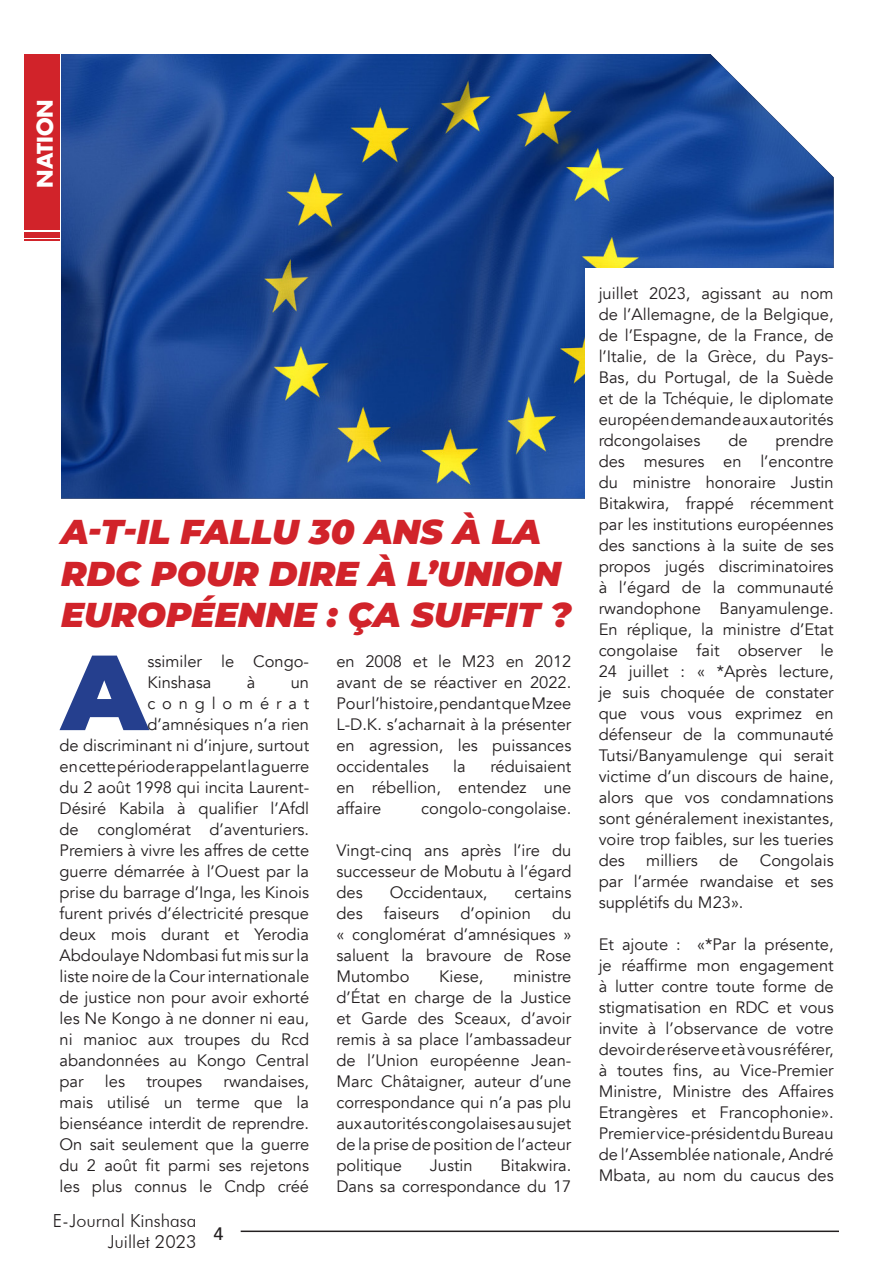
<style>
.page{position:relative;width:893px;height:1263px;background:#fff}
.page>*{position:absolute;margin:0;border:0;box-sizing:border-box;transform-origin:0 0}
.t1{font:900 106.5px "Montserrat";color:#253f8e}
.t2{font:italic 900 34.5px/41.4px "Montserrat";color:#d1232a}
.t3{font:700 21px "Futura LT";color:#fff}
.t4{font:300 18px/21.6px "Futura BT";color:#231f20;text-align:right}
.t5{font:500 18px "Avenir";color:#231f20}
.t6{font:16.5px/21px "Avenir";color:#231f20;text-align:justify}
.t7{font:16.5px "Avenir";letter-spacing:.415em;color:#231f20}
</style>
<div class="page">
<img style="left:61px;top:54px;width:773px;height:445px">
<div style="left:24px;top:54px;width:36px;height:176px;background:#d1232a"></div>
<hr style="left:24px;top:239px;width:36px;height:1px;background:#d1232a">
<hr style="left:24px;top:234px;width:36px;height:3px;background:#d1232a">
<hr style="left:24px;top:232px;width:36px;height:1px;background:#d1232a">
<div style="left:585px;top:269px;width:270px;height:242px;background:#fff"></div>
<hr style="left:241px;top:1230px;width:598px;height:2px;background:#231f20">
<p class="t3" style="left:31px;top:188px;width:90px;rotate:-90deg">NATION</p>
<p class="t2" style="left:61px;top:509px;width:512px">A-T-IL FALLU 30 ANS À LA<br>RDC POUR DIRE À L’UNION<br>EUROPÉENNE : ÇA SUFFIT ?</p>
<p class="t1" style="left:62px;top:612px;width:87px">A</p>
<p class="t6" style="left:147px;top:651px;width:163px">ssimiler le Congo-<br>Kinshasa</p>
<p class="t6" style="left:247px;top:672px;width:10px">à</p>
<p class="t6" style="left:291px;top:672px;width:20px">un</p>
<p class="t7" style="left:147px;top:694px;width:163px">conglomérat</p>
<p class="t6" style="left:147px;top:714px;width:163px">d’amnésiques n’a rien</p>
<p class="t6" style="left:60px;top:735px;width:251px">de discriminant ni d’injure, surtout</p>
<p class="t6" style="left:60px;top:756px;width:251px">en cette période rappelant la guerre</p>
<p class="t6" style="left:60px;top:777px;width:251px">du 2 août 1998 qui incita Laurent-</p>
<p class="t6" style="left:60px;top:798px;width:251px">Désiré Kabila à qualifier l’Afdl</p>
<p class="t6" style="left:60px;top:819px;width:251px">de conglomérat d’aventuriers.</p>
<p class="t6" style="left:60px;top:840px;width:251px">Premiers à vivre les affres de cette</p>
<p class="t6" style="left:60px;top:861px;width:251px">guerre démarrée à l’Ouest par la</p>
<p class="t6" style="left:60px;top:882px;width:251px">prise du barrage d’Inga, les Kinois</p>
<p class="t6" style="left:60px;top:903px;width:251px">furent privés d’électricité presque</p>
<p class="t6" style="left:60px;top:924px;width:251px">deux mois durant et Yerodia</p>
<p class="t6" style="left:60px;top:945px;width:251px">Abdoulaye Ndombasi fut mis sur la</p>
<p class="t6" style="left:60px;top:966px;width:251px">liste noire de la Cour internationale</p>
<p class="t6" style="left:60px;top:987px;width:251px">de justice non pour avoir exhorté</p>
<p class="t6" style="left:60px;top:1008px;width:251px">les Ne Kongo à ne donner ni eau,</p>
<p class="t6" style="left:60px;top:1029px;width:251px">ni manioc aux troupes du Rcd</p>
<p class="t6" style="left:60px;top:1050px;width:251px">abandonnées au Kongo Central</p>
<p class="t6" style="left:60px;top:1071px;width:26px">par</p>
<p class="t6" style="left:105px;top:1071px;width:22px">les</p>
<p class="t6" style="left:146px;top:1071px;width:57px">troupes</p>
<p class="t6" style="left:60px;top:1071px;width:251px;text-indent:164px">rwandaises, mais utilisé un terme que la bienséance interdit de reprendre.<br>On sait seulement que la guerre du 2 août fit parmi ses rejetons les plus connus le Cndp créé</p>
<p class="t4" style="left:53px;top:1209px;width:145px">E-Journal Kinshasa<br>Juillet 2023</p>
<p class="t5" style="left:214px;top:1218px;width:12px">4</p>
<p class="t6" style="left:336px;top:651px;width:236px">en 2008 et le M23 en 2012 avant de se réactiver en 2022.<br>Pour l’histoire, pendant que Mzee L-D.K. s’acharnait à la présenter en agression, les puissances occidentales</p>
<p class="t6" style="left:336px;top:756px;width:236px;text-indent:154px">réduisaient en rébellion, entendez une affaire</p>
<p class="t6" style="left:453px;top:756px;width:14px">la</p>
<p class="t6" style="left:421px;top:798px;width:152px">congolo-congolaise.</p>
<p class="t6" style="left:336px;top:840px;width:236px">Vingt-cinq ans après l’ire du successeur de Mobutu à l’égard des</p>
<p class="t6" style="left:390px;top:882px;width:99px">Occidentaux,</p>
<p class="t6" style="left:515px;top:882px;width:58px">certains</p>
<p class="t6" style="left:336px;top:903px;width:28px">des</p>
<p class="t6" style="left:384px;top:903px;width:57px">faiseurs</p>
<p class="t6" style="left:461px;top:903px;width:72px">d’opinion</p>
<p class="t6" style="left:336px;top:903px;width:236px;text-indent:216px">du « conglomérat d’amnésiques » saluent la bravoure de Rose Mutombo</p>
<p class="t6" style="left:439px;top:966px;width:46px">Kiese,</p>
<p class="t6" style="left:336px;top:966px;width:236px;text-indent:177px">ministre d’État en charge de la Justice et Garde des Sceaux, d’avoir remis à sa place l’ambassadeur de l’Union européenne Jean-Marc Châtaigner, auteur d’une correspondance qui n’a pas plu aux autorités congolaises au sujet de la prise de position de l’acteur politique</p>
<p class="t6" style="left:336px;top:1155px;width:236px;text-align:right">Bitakwira.<br>Dans sa correspondance du 17</p>
<p class="t6" style="left:430px;top:1155px;width:44px">Justin</p>
<p class="t6" style="left:599px;top:283px;width:236px">juillet 2023, agissant au nom de l’Allemagne, de la Belgique, de l’Espagne, de la France, de l’Italie, de la Grèce, du Pays-Bas, du Portugal, de la Suède et de la Tchéquie, le diplomate européen demande aux autorités rdcongolaises</p>
<p class="t6" style="left:599px;top:430px;width:236px;text-indent:177px">prendre des mesures en l’encontre du ministre honoraire Justin Bitakwira, frappé récemment par les institutions européennes des sanctions à la suite de ses propos jugés discriminatoires à l’égard de la communauté rwandophone Banyamulenge.<br>En réplique, la ministre d’Etat congolaise fait observer le 24 juillet : « *Après lecture, je suis choquée de constater que vous vous exprimez en défenseur de la communauté Tutsi/Banyamulenge qui serait victime d’un discours de haine, alors que vos condamnations sont généralement inexistantes, voire trop faibles, sur les tueries des</p>
<p class="t6" style="left:728px;top:430px;width:21px">de</p>
<p class="t6" style="left:599px;top:850px;width:236px;text-indent:161px">Congolais par l’armée rwandaise et ses supplétifs du M23».</p>
<p class="t6" style="left:599px;top:934px;width:236px">Et ajoute : «*Par la présente, je réaffirme mon engagement à lutter contre toute forme de stigmatisation en RDC et vous invite à l’observance de votre devoir de réserve et à vous référer, à toutes fins, au Vice-Premier Ministre, Ministre des Affaires Etrangères et Francophonie».<br>Premier vice-président du Bureau de l’Assemblée nationale, André Mbata, au nom du caucus des</p>
<p class="t6" style="left:646px;top:850px;width:53px">milliers</p>
<p class="t6" style="left:719px;top:850px;width:21px">de</p>
</div>
